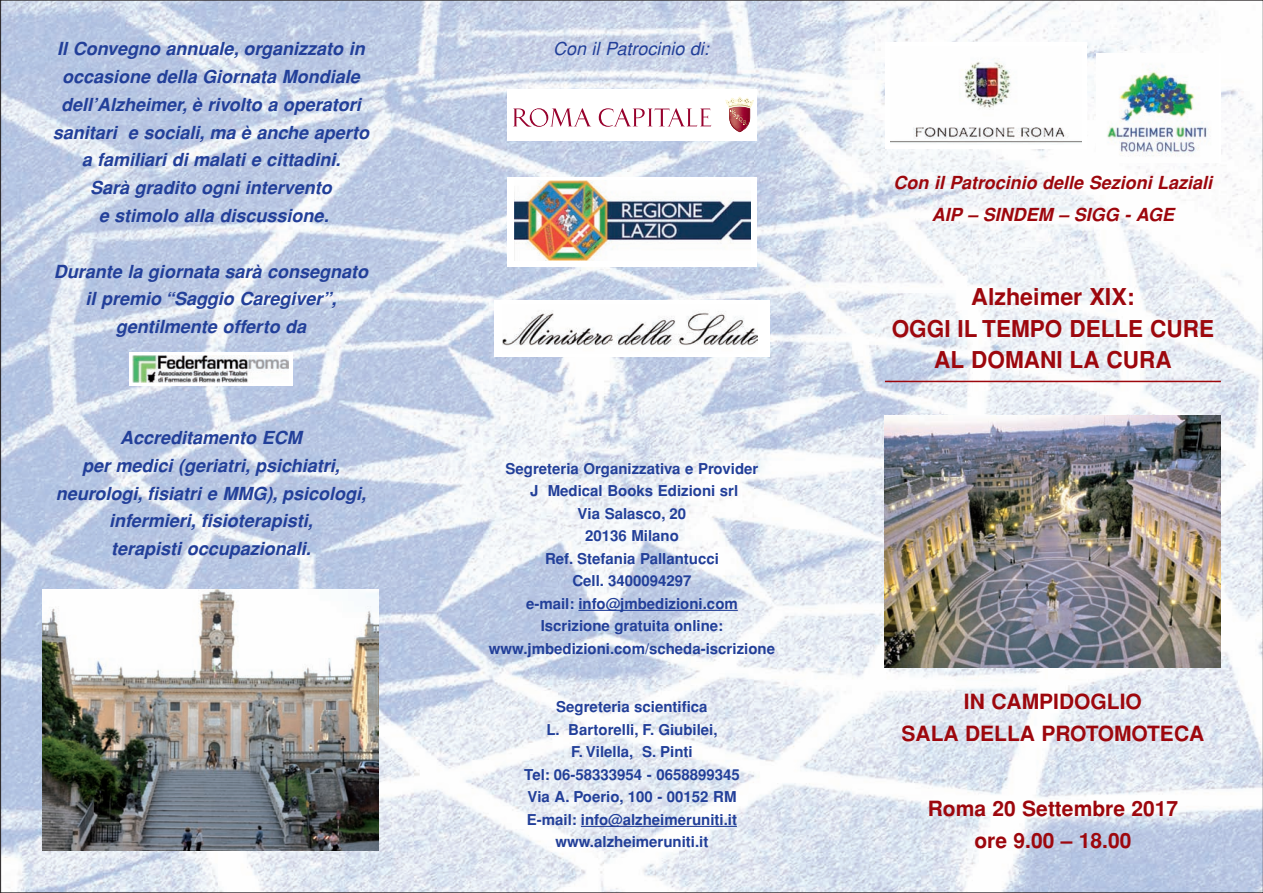
<style>
.page{position:relative;width:1263px;height:893px;background:#fff}
.page>*{position:absolute;margin:0;border:0;box-sizing:border-box;transform-origin:0 0}
.t1{font:700 23.25px/31.5px "Helvetica";color:#9d070d;text-align:center}
.t2{font:700 21px/31.5px "Helvetica";color:#9d070d;text-align:center}
.t3{font:italic 700 18px/27.8px "Helvetica";color:#223f99;text-align:center}
.t4{font:italic 700 18px/31.5px "Helvetica";color:#9d070d;text-align:center}
.t5{font:italic 18px "Helvetica";color:#223f99}
.t6{font:700 15px/22.5px "Helvetica";color:#223f99;text-align:center}
</style>
<div class="page">
<img style="left:2px;top:2px;width:1259px;height:889px">
<hr style="left:578px;top:610px;width:160px;height:1px;background:#223f99">
<hr style="left:581px;top:826px;width:156px;height:1px;background:#223f99">
<div style="left:129px;top:353px;width:164px;height:33px;background:#fff"></div>
<img style="left:132px;top:356px;width:157px;height:27px">
<div style="left:507px;top:89px;width:250px;height:51px;background:#fff"></div>
<svg style="left:513px;top:108px;width:78px;height:19px"></svg>
<svg style="left:599px;top:108px;width:112px;height:19px"></svg>
<svg style="left:726px;top:97px;width:27px;height:35px"></svg>
<div style="left:885px;top:43px;width:201px;height:106px;background:#fff"></div>
<img style="left:890px;top:59px;width:191px;height:84px">
<div style="left:1096px;top:53px;width:125px;height:110px;background:#fff"></div>
<img style="left:1107px;top:69px;width:102px;height:87px">
<div style="left:507px;top:177px;width:250px;height:89px;background:#fff"></div>
<img style="left:514px;top:180px;width:236px;height:80px">
<div style="left:494px;top:300px;width:276px;height:57px;background:#fff"></div>
<img style="left:502px;top:310px;width:255px;height:36px">
<hr style="left:885px;top:381px;width:336px;height:1px;background:#9d070d">
<img style="left:885px;top:415px;width:336px;height:252px">
<img style="left:43px;top:589px;width:336px;height:261px">
<p class="t3" style="left:53px;top:35px;width:318px">Il Convegno annuale, organizzato in occasione della Giornata Mondiale dell’Alzheimer, è rivolto a operatori sanitari e sociali, ma è anche aperto a familiari di malati e cittadini.<br>Sarà gradito ogni intervento<br>e stimolo alla discussione.</p>
<p class="t3" style="left:54px;top:257px;width:316px">Durante la giornata sarà consegnato il premio “Saggio Caregiver”, gentilmente offerto da</p>
<p class="t3" style="left:56px;top:424px;width:312px">Accreditamento ECM<br>per medici (geriatri, psichiatri, neurologi, fisiatri e MMG), psicologi, infermieri, fisioterapisti,<br>terapisti occupazionali.</p>
<p class="t5" style="left:553px;top:39px;width:157px">Con il Patrocinio di:</p>
<p class="t6" style="left:489px;top:457px;width:288px">Segreteria Organizzativa e Provider<br>J Medical Books Edizioni srl<br>Via Salasco, 20<br>20136 Milano<br>Ref. Stefania Pallantucci<br>Cell. 3400094297<br>e-mail: info@jmbedizioni.com<br>Iscrizione gratuita online: www.jmbedizioni.com/scheda-iscrizione</p>
<p class="t6" style="left:524px;top:696px;width:217px">Segreteria scientifica<br>L. Bartorelli, F. Giubilei,<br>F. Vilella, S. Pinti<br>Tel: 06-58333954 - 0658899345<br>Via A. Poerio, 100 - 00152 RM<br>E-mail: info@alzheimeruniti.it www.alzheimeruniti.it</p>
<p class="t4" style="left:893px;top:167px;width:320px">Con il Patrocinio delle Sezioni Laziali<br>AIP – SINDEM – SIGG - AGE</p>
<p class="t1" style="left:892px;top:281px;width:324px">Alzheimer XIX:<br>OGGI IL TEMPO DELLE CURE<br>AL DOMANI LA CURA</p>
<p class="t2" style="left:901px;top:686px;width:304px">IN CAMPIDOGLIO<br>SALA DELLA PROTOMOTECA</p>
<p class="t2" style="left:928px;top:793px;width:252px">Roma 20 Settembre 2017 ore 9.00 – 18.00</p>
</div>
